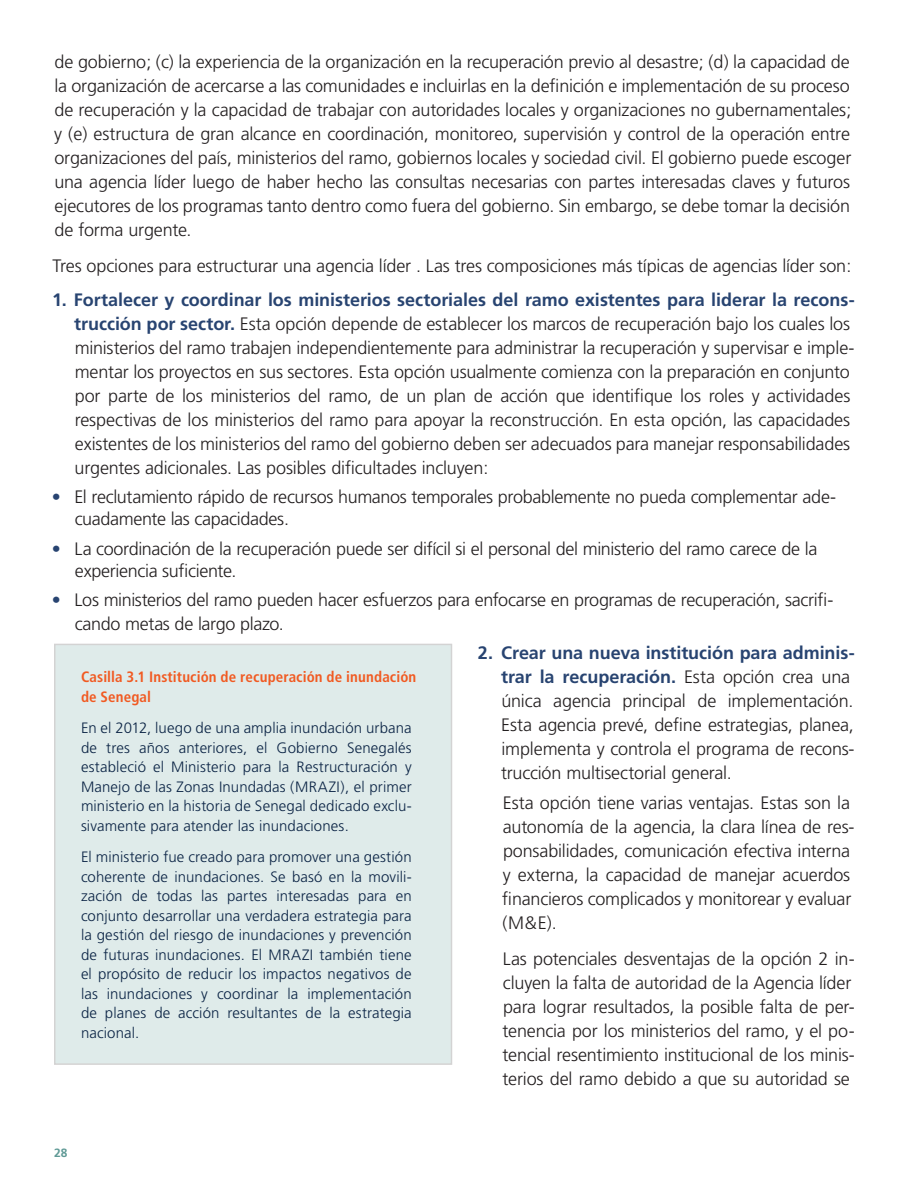
<style>
.page{position:relative;width:918px;height:1188px;background:#fff}
.page>*{position:absolute;margin:0;border:0;box-sizing:border-box;transform-origin:0 0}
.t1{font:300 18px/24px "Frutiger";letter-spacing:-.01em;color:#231f20}
.t2{font:300 15px/19.5px "Frutiger";letter-spacing:.01em;color:#0b2445;text-align:justify}
.t3{font:700 condensed 15px/19.5px "Frutiger LT Std";letter-spacing:.01em;color:#f15a22}
.t4{font:700 12px "Frutiger";color:#609a96}
.s1{font-weight:700;color:#284471}
</style>
<div class="page">
<div style="left:55px;top:644px;width:397px;height:420px;background:#dfebea"></div>
<p class="t1" style="left:54px;top:50px;width:799px;text-align:justify">de gobierno; (c) la experiencia de la organización en la recuperación previo al desastre; (d) la capacidad de la organización de acercarse a las comunidades e incluirlas en la definición e implementación de su proceso de recuperación y la capacidad de trabajar con autoridades locales y organizaciones no gubernamentales; y (e) estructura de gran alcance en coordinación, monitoreo, supervisión y control de la operación entre organizaciones del país, ministerios del ramo, gobiernos locales y sociedad civil. El gobierno puede escoger una agencia líder luego de haber hecho las consultas necesarias con partes interesadas claves y futuros ejecutores de los programas tanto dentro como fuera del gobierno. Sin embargo, se debe tomar la decisión de forma urgente.</p>
<p class="t1" style="left:52px;top:254px;width:800px">Tres opciones para estructurar una agencia líder . Las tres composiciones más típicas de agencias líder son:</p>
<p class="t1" style="left:74px;top:287px;width:782px;text-indent:-22px"><span class="s1">1. Fortalecer y coordinar los ministerios sectoriales del ramo existentes para liderar la recons&shy;trucción por sector.</span> Esta opción depende de establecer los marcos de recuperación bajo los cuales los ministerios del ramo trabajen independientemente para administrar la recuperación y supervisar e imple&shy;mentar los proyectos en sus sectores. Esta opción usualmente comienza con la preparación en conjunto por parte de los ministerios del ramo, de un plan de acción que identifique los roles y actividades respectivas de los ministerios del ramo para apoyar la reconstrucción. En esta opción, las capacidades existentes de los ministerios del ramo del gobierno deben ser adecuados para manejar responsabilidades urgentes adicionales. Las posibles dificultades incluyen:</p>
<p class="t1" style="left:75px;top:485px;width:763px;line-height:22.5px;text-indent:-23px"><span class="s1">•</span> El reclutamiento rápido de recursos humanos temporales probablemente no pueda complementar ade&shy;cuadamente las capacidades.</p>
<p class="t1" style="left:75px;top:537px;width:744px;line-height:22.5px;text-indent:-23px"><span class="s1">•</span> La coordinación de la recuperación puede ser difícil si el personal del ministerio del ramo carece de la experiencia suficiente.</p>
<p class="t1" style="left:75px;top:588px;width:760px;text-indent:-23px"><span class="s1">•</span> Los ministerios del ramo pueden hacer esfuerzos para enfocarse en programas de recuperación, sacrifi&shy;cando metas de largo plazo.</p>
<p class="t1" style="left:501px;top:640px;width:355px;text-indent:-23px"><span class="s1">2. Crear una nueva institución para adminis&shy;trar la recuperación.</span> Esta opción crea una única agencia principal de implementación.<br>Esta agencia prevé, define estrategias, planea, implementa y controla el programa de recons&shy;trucción multisectorial general.</p>
<p class="t1" style="left:502px;top:791px;width:354px">Esta opción tiene varias ventajas. Estas son la autonomía de la agencia, la clara línea de res&shy;ponsabilidades, comunicación efectiva interna y externa, la capacidad de manejar acuerdos financieros complicados y monitorear y evaluar (M&amp;E).</p>
<p class="t1" style="left:503px;top:947px;width:354px">Las potenciales desventajas de la opción 2 in&shy;cluyen la falta de autoridad de la Agencia líder para lograr resultados, la posible falta de per&shy;tenencia por los ministerios del ramo, y el po&shy;tencial resentimiento institucional de los minis&shy;terios del ramo debido a que su autoridad se</p>
<p class="t3" style="left:81px;top:667px;width:337px">Casilla 3.1 Institución de recuperación de inundación de Senegal</p>
<p class="t2" style="left:81px;top:718px;width:332px">En el 2012, luego de una amplia inundación urbana de tres años anteriores, el Gobierno Senegalés estableció el Ministerio para la Restructuración y Manejo de las Zonas Inundadas (MRAZI), el primer ministerio en la historia de Senegal dedicado exclu&shy;sivamente para atender las inundaciones.</p>
<p class="t2" style="left:81px;top:847px;width:332px">El ministerio fue creado para promover una gestión coherente de inundaciones. Se basó en la movili&shy;zación de todas las partes interesadas para en conjunto desarrollar una verdadera estrategia para la gestión del riesgo de inundaciones y prevención de futuras inundaciones. El MRAZI también tiene el propósito de reducir los impactos negativos de las inundaciones y coordinar la implementación de planes de acción resultantes de la estrategia nacional.</p>
<p class="t4" style="left:54px;top:1146px;width:15px">28</p>
</div>
